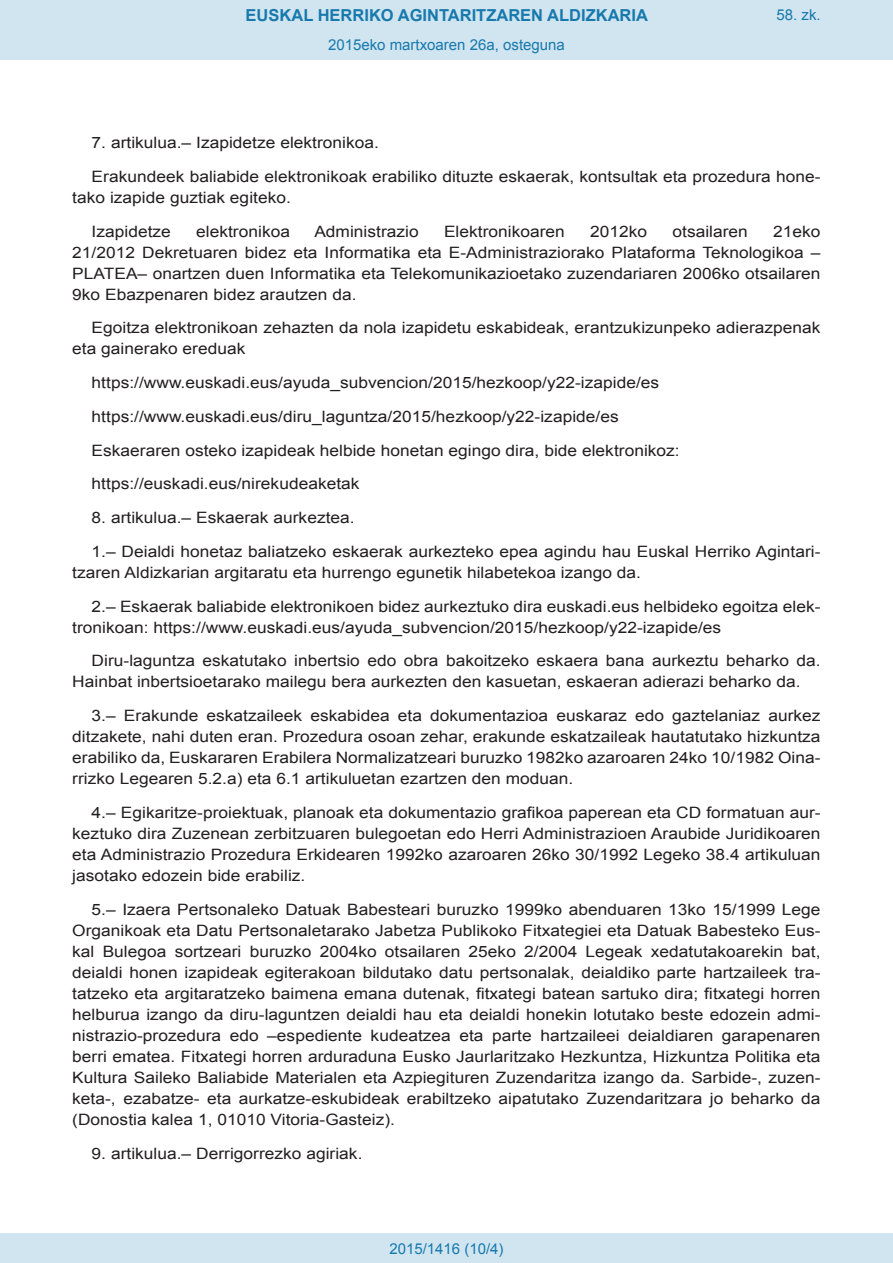
<style>
.page{position:relative;width:893px;height:1263px;background:#fff}
.page>*{position:absolute;margin:0;border:0;box-sizing:border-box;transform-origin:0 0}
.t1{font:700 16.5px "Arial";color:#1879ad}
.BOPVDetalle{font:15.6px/21px "Arial";color:#231f20;scale:1.11 1}
.Paginacion_Centro{font:15px "Arial";color:#1879ad}
</style>
<div class="page">
<div style="left:0;top:0;width:893px;height:60px;background:#d0e5f0"></div>
<div style="left:0;top:1233px;width:893px;height:30px;background:#d0e5f0"></div>
<p class="t1" style="left:246px;top:4px;width:404px">EUSKAL HERRIKO AGINTARITZAREN ALDIZKARIA</p>
<p class="Paginacion_Centro" style="left:328px;top:35px;width:238px">2015eko martxoaren 26a, osteguna</p>
<p class="Paginacion_Centro" style="left:776px;top:5px;width:46px">58. zk.</p>
<p class="BOPVDetalle" style="left:92px;top:132px;width:260px">7. artikulua.– Izapidetze elektronikoa.</p>
<p class="BOPVDetalle" style="left:72px;top:166px;width:676px;text-indent:19px">Erakundeek baliabide elektronikoak erabiliko dituzte eskaerak, kontsultak eta prozedura hone&shy;tako izapide guztiak egiteko.</p>
<p class="BOPVDetalle" style="left:92px;top:221px;width:73px">Izapidetze</p>
<p class="BOPVDetalle" style="left:196px;top:221px;width:86px">elektronikoa</p>
<p class="BOPVDetalle" style="left:314px;top:221px;width:96px">Administrazio</p>
<p class="BOPVDetalle" style="left:444px;top:221px;width:110px">Elektronikoaren</p>
<p class="BOPVDetalle" style="left:590px;top:221px;width:53px">2012ko</p>
<p class="BOPVDetalle" style="left:672px;top:221px;width:69px">otsailaren</p>
<p class="BOPVDetalle" style="left:72px;top:221px;width:676px;text-align:justify;text-indent:701px">21eko 21/2012 Dekretuaren bidez eta Informatika eta E-Administraziorako Plataforma Teknologikoa – PLATEA– onartzen duen Informatika eta Telekomunikazioetako zuzendariaren 2006ko otsailaren 9ko Ebazpenaren bidez arautzen da.</p>
<p class="BOPVDetalle" style="left:72px;top:318px;width:676px;text-indent:19px">Egoitza elektronikoan zehazten da nola izapidetu eskabideak, erantzukizunpeko adierazpenak eta gainerako ereduak</p>
<p class="BOPVDetalle" style="left:92px;top:372px;width:513px">https://www.euskadi.eus/ayuda_subvencion/2015/hezkoop/y22-izapide/es</p>
<p class="BOPVDetalle" style="left:92px;top:406px;width:476px">https://www.euskadi.eus/diru_laguntza/2015/hezkoop/y22-izapide/es</p>
<p class="BOPVDetalle" style="left:92px;top:440px;width:531px">Eskaeraren osteko izapideak helbide honetan egingo dira, bide elektronikoz:</p>
<p class="BOPVDetalle" style="left:92px;top:474px;width:243px">https://euskadi.eus/nirekudeaketak</p>
<p class="BOPVDetalle" style="left:92px;top:507px;width:238px">8. artikulua.– Eskaerak aurkeztea.</p>
<p class="BOPVDetalle" style="left:72px;top:541px;width:676px;text-indent:19px">1.– Deialdi honetaz baliatzeko eskaerak aurkezteko epea agindu hau Euskal Herriko Agintari&shy;tzaren Aldizkarian argitaratu eta hurrengo egunetik hilabetekoa izango da.</p>
<p class="BOPVDetalle" style="left:72px;top:596px;width:676px;text-indent:19px">2.– Eskaerak baliabide elektronikoen bidez aurkeztuko dira euskadi.eus helbideko egoitza elek&shy;tronikoan: https://www.euskadi.eus/ayuda_subvencion/2015/hezkoop/y22-izapide/es</p>
<p class="BOPVDetalle" style="left:72px;top:651px;width:676px;text-indent:19px">Diru-laguntza eskatutako inbertsio edo obra bakoitzeko eskaera bana aurkeztu beharko da.<br>Hainbat inbertsioetarako mailegu bera aurkezten den kasuetan, eskaeran adierazi beharko da.</p>
<p class="BOPVDetalle" style="left:72px;top:705px;width:676px;text-align:justify;text-indent:19px">3.– Erakunde eskatzaileek eskabidea eta dokumentazioa euskaraz edo gaztelaniaz aurkez ditzakete, nahi duten eran. Prozedura osoan zehar, erakunde eskatzaileak hautatutako hizkuntza erabiliko da, Euskararen Erabilera Normalizatzeari buruzko 1982ko azaroaren 24ko 10/1982 Oina&shy;rrizko Legearen 5.2.a) eta 6.1 artikuluetan ezartzen den moduan.</p>
<p class="BOPVDetalle" style="left:72px;top:802px;width:676px;text-align:justify;text-indent:19px">4.– Egikaritze-proiektuak, planoak eta dokumentazio grafikoa paperean eta CD formatuan aur&shy;keztuko dira Zuzenean zerbitzuaren bulegoetan edo Herri Administrazioen Araubide Juridikoaren eta Administrazio Prozedura Erkidearen 1992ko azaroaren 26ko 30/1992 Legeko 38.4 artikuluan jasotako edozein bide erabiliz.</p>
<p class="BOPVDetalle" style="left:72px;top:899px;width:676px;text-align:justify;text-indent:19px">5.– Izaera Pertsonaleko Datuak Babesteari buruzko 1999ko abenduaren 13ko 15/1999 Lege Organikoak eta Datu Pertsonaletarako Jabetza Publikoko Fitxategiei eta Datuak Babesteko Eus&shy;kal Bulegoa sortzeari buruzko 2004ko otsailaren 25eko 2/2004 Legeak xedatutakoarekin bat, deialdi honen izapideak egiterakoan bildutako datu pertsonalak, deialdiko parte hartzaileek tra&shy;tatzeko eta argitaratzeko baimena emana dutenak, fitxategi batean sartuko dira; fitxategi horren helburua izango da diru-laguntzen deialdi hau eta deialdi honekin lotutako beste edozein admi&shy;nistrazio-prozedura edo –espediente kudeatzea eta parte hartzaileei deialdiaren garapenaren berri ematea. Fitxategi horren arduraduna Eusko Jaurlaritzako Hezkuntza, Hizkuntza Politika eta Kultura Saileko Baliabide Materialen eta Azpiegituren Zuzendaritza izango da. Sarbide-, zuzen&shy;keta-, ezabatze- eta aurkatze-eskubideak erabiltzeko aipatutako Zuzendaritzara jo beharko da (Donostia kalea 1, 01010 Vitoria-Gasteiz).</p>
<p class="BOPVDetalle" style="left:92px;top:1143px;width:245px">9. artikulua.– Derrigorrezko agiriak.</p>
<p class="Paginacion_Centro" style="left:389px;top:1238px;width:116px">2015/1416 (10/4)</p>
</div>
